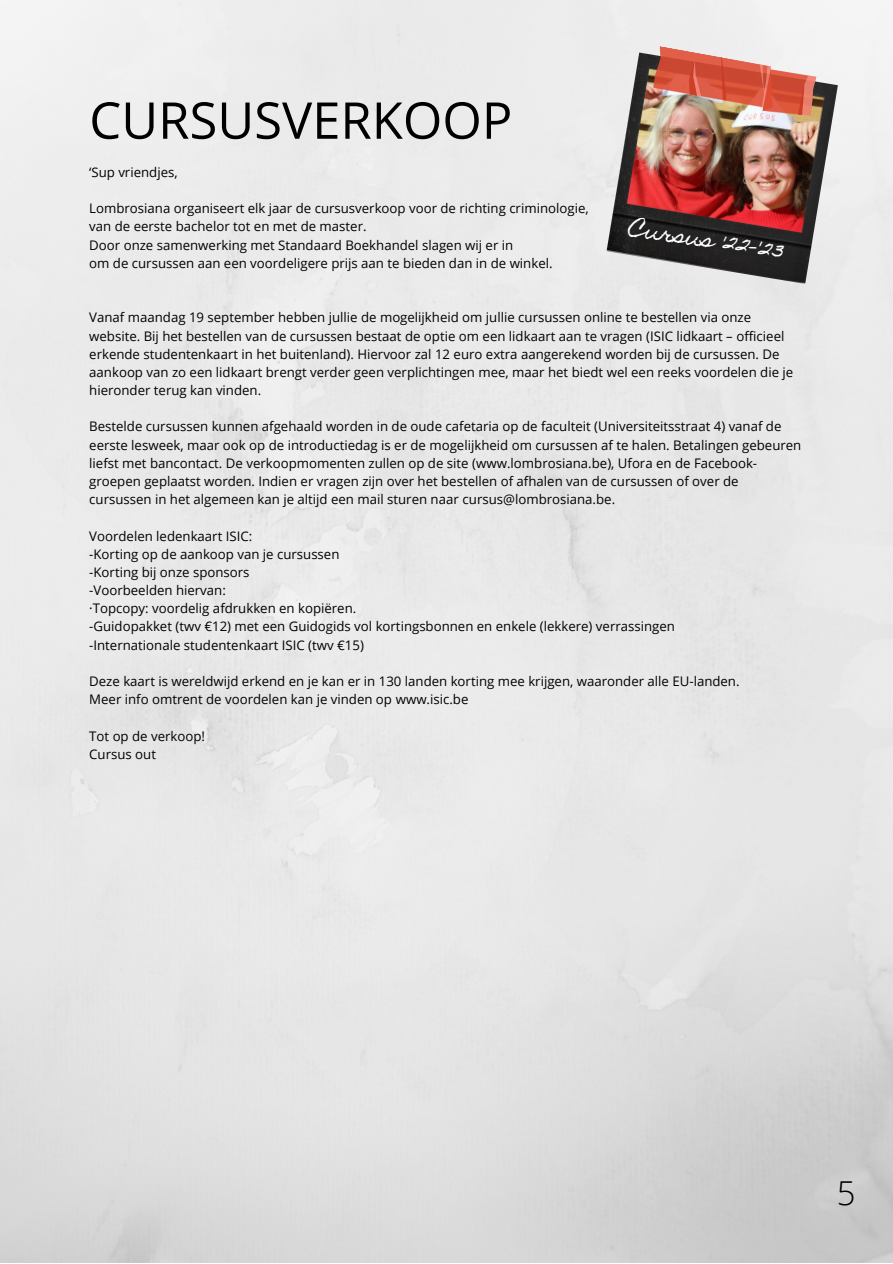
<style>
.page{position:relative;width:893px;height:1264px;background:#fff}
.page>*{position:absolute;margin:0;border:0;box-sizing:border-box;transform-origin:0 0}
.t1{font:50.7px "Open Sans";color:#000}
.t2{font:300 33px "Open Sans";color:#000}
.t3{font:21.3px "Homemade Apple";color:#fff}
.t4{font:13.2px/18.1px "Open Sans";color:#000}
</style>
<div class="page">
<img style="left:0;top:0;width:892px;height:1262px">
<img style="left:606px;top:53px;width:231px;height:231px">
<img style="left:651px;top:46px;width:166px;height:74px">
<h1 class="t1" style="left:89px;top:85px;width:424px">CURSUSVERKOOP</h1>
<p class="t4" style="left:89px;top:163px;width:90px">‘Sup vriendjes,</p>
<p class="t4" style="left:89px;top:199px;width:501px">Lombrosiana organiseert elk jaar de cursusverkoop voor de richting criminologie, van de eerste bachelor tot en met de master.<br>Door onze samenwerking met Standaard Boekhandel slagen wij er in<br>om de cursussen aan een voordeligere prijs aan te bieden dan in de winkel.</p>
<h3 class="t3" style="left:631px;top:215px;width:158px;rotate:9deg">Cursus '22-'23</h3>
<p class="t4" style="left:89px;top:308px;width:705px">Vanaf maandag 19 september hebben jullie de mogelijkheid om jullie cursussen online te bestellen via onze website. Bij het bestellen van de cursussen bestaat de optie om een lidkaart aan te vragen (ISIC lidkaart – officieel erkende studentenkaart in het buitenland). Hiervoor zal 12 euro extra aangerekend worden bij de cursussen. De aankoop van zo een lidkaart brengt verder geen verplichtingen mee, maar het biedt wel een reeks voordelen die je hieronder terug kan vinden.</p>
<p class="t4" style="left:89px;top:417px;width:713px">Bestelde cursussen kunnen afgehaald worden in de oude cafetaria op de faculteit (Universiteitsstraat 4) vanaf de eerste lesweek, maar ook op de introductiedag is er de mogelijkheid om cursussen af te halen. Betalingen gebeuren liefst met bancontact. De verkoopmomenten zullen op de site (www.lombrosiana.be), Ufora en de Facebook&shy;groepen geplaatst worden. Indien er vragen zijn over het bestellen of afhalen van de cursussen of over de cursussen in het algemeen kan je altijd een mail sturen naar cursus@lombrosiana.be.</p>
<p class="t4" style="left:89px;top:526px;width:587px">Voordelen ledenkaart ISIC:<br>-Korting op de aankoop van je cursussen<br>-Korting bij onze sponsors<br>-Voorbeelden hiervan:<br>·Topcopy: voordelig afdrukken en kopiëren.<br>-Guidopakket (twv €12) met een Guidogids vol kortingsbonnen en enkele (lekkere) verrassingen -Internationale studentenkaart ISIC (twv €15)</p>
<p class="t4" style="left:89px;top:671px;width:651px">Deze kaart is wereldwijd erkend en je kan er in 130 landen korting mee krijgen, waaronder alle EU-landen.<br>Meer info omtrent de voordelen kan je vinden op www.isic.be</p>
<p class="t4" style="left:89px;top:726px;width:117px">Tot op de verkoop!<br>Cursus out</p>
<h2 class="t2" style="left:836px;top:1169px;width:20px">5</h2>
</div>
